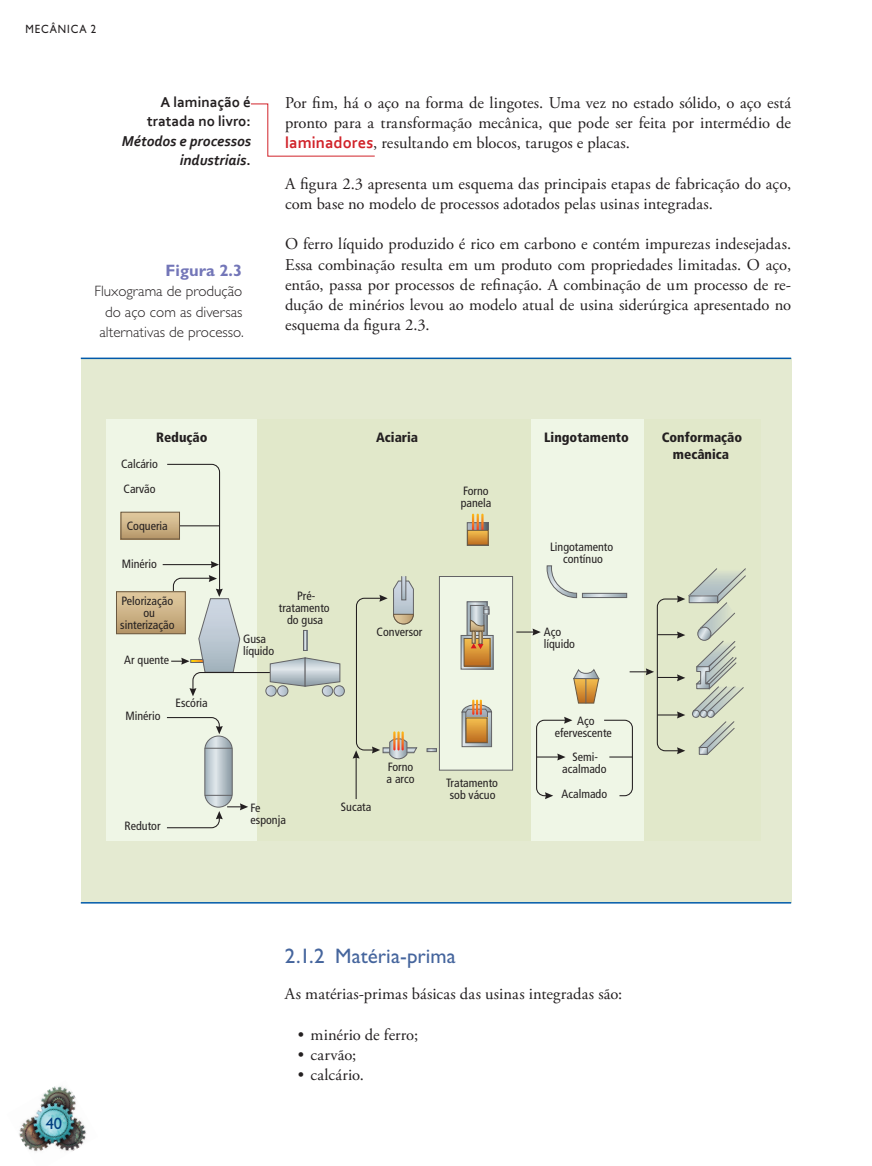
<style>
.page{position:relative;width:872px;height:1166px;background:#fff}
.page>*{position:absolute;margin:0;border:0;box-sizing:border-box;transform-origin:0 0}
.t1{font:21px "Gill Sans Std";color:#45659d}
.t2{font:16.5px/20.2px "Adobe Garamond Pro";letter-spacing:.005em;color:#231f20;text-align:justify}
.t3{font:700 16.5px "Gill Sans Std";color:#7376b8}
.t4{font:16.5px "Gill Sans Std";color:#014081}
.t5{font:300 15px/20.2px "Gill Sans Std";color:#231f20;text-align:right}
.t6{font:italic 700 15px/19.5px "Corbel";color:#231f20;text-align:right}
.t7{font:700 15px/19.5px "Corbel";color:#231f20;text-align:right}
.t8{font:900 condensed 13.5px/16.5px "Frutiger";color:#231f20;text-align:center}
.t9{font:condensed 12px/12px "Frutiger";color:#231f20}
.t10{font:12px "Gill Sans Std";letter-spacing:.085em;color:#231f20;scale:.9 1}
.s1{font-style:normal}
.s2{font-family:"Corbel";font-weight:700;color:#d1232a}
</style>
<div class="page">
<img style="left:19px;top:1086px;width:68px;height:66px">
<svg style="left:251px;top:103px;width:124px;height:54px"></svg>
<div style="left:81px;top:358px;width:710px;height:544px;background:#e4ead1"></div>
<hr style="left:81px;top:357px;width:710px;height:2px;background:#015aaa">
<hr style="left:81px;top:901px;width:710px;height:2px;background:#015aaa">
<div style="left:107px;top:419px;width:573px;height:421px;background:#eff6e6"></div>
<div style="left:257px;top:419px;width:274px;height:421px;background:#e1e8ca"></div>
<div style="left:116px;top:591px;width:69px;height:42px;background:linear-gradient(to bottom,#e4cea3,#b89a6c)"></div>
<div style="left:116px;top:591px;width:70px;height:43px;border:1px solid #6a5941"></div>
<div style="left:644px;top:419px;width:117px;height:421px;background:#e1e8ca"></div>
<svg style="left:469px;top:524px;width:18px;height:5px"></svg>
<div style="left:467px;top:522px;width:22px;height:23px;border:1px solid #636366"></div>
<svg style="left:546px;top:565px;width:7px;height:2px"></svg>
<svg style="left:269px;top:567px;width:340px;height:152px"></svg>
<svg style="left:469px;top:606px;width:20px;height:43px"></svg>
<hr style="left:402px;top:576px;width:4px;height:23px;background:#ccd6e2">
<div style="left:401px;top:575px;width:5px;height:25px;border:1px solid #636366"></div>
<svg style="left:166px;top:717px;width:51px;height:2px"></svg>
<svg style="left:167px;top:719px;width:466px;height:109px"></svg>
<svg style="left:216px;top:803px;width:32px;height:16px"></svg>
<hr style="left:355px;top:755px;width:2px;height:43px;background:#231f20">
<svg style="left:516px;top:628px;width:25px;height:7px"></svg>
<svg style="left:166px;top:463px;width:178px;height:233px"></svg>
<hr style="left:163px;top:564px;width:51px;height:1px;background:#231f20">
<svg style="left:535px;top:716px;width:37px;height:83px"></svg>
<hr style="left:178px;top:525px;width:41px;height:1px;background:#231f20">
<svg style="left:122px;top:513px;width:56px;height:24px"></svg>
<div style="left:120px;top:511px;width:60px;height:28px;border:1px solid #6a5941"></div>
<svg style="left:472px;top:513px;width:2px;height:16px"></svg>
<svg style="left:476px;top:513px;width:3px;height:18px"></svg>
<svg style="left:481px;top:513px;width:2px;height:16px"></svg>
<svg style="left:353px;top:579px;width:65px;height:180px"></svg>
<svg style="left:397px;top:731px;width:3px;height:19px"></svg>
<svg style="left:401px;top:731px;width:3px;height:19px"></svg>
<svg style="left:461px;top:699px;width:31px;height:48px"></svg>
<svg style="left:467px;top:719px;width:18px;height:21px"></svg>
<div style="left:465px;top:717px;width:22px;height:25px;border:1px solid #6a5941"></div>
<svg style="left:469px;top:531px;width:17px;height:12px"></svg>
<div style="left:467px;top:529px;width:21px;height:16px;border:1px solid #6a5941"></div>
<svg style="left:572px;top:669px;width:28px;height:34px"></svg>
<svg style="left:609px;top:568px;width:137px;height:189px"></svg>
<p class="t10" style="left:26px;top:22px;width:80px">mecânica 2</p>
<p class="t7" style="left:147px;top:92px;width:105px">A laminação é tratada no livro:</p>
<p class="t6" style="left:122px;top:131px;width:131px">Métodos e processos industriais<span class="s1">.</span></p>
<p class="t3" style="left:166px;top:261px;width:78px">Figura 2.3</p>
<p class="t5" style="left:94px;top:281px;width:151px">Fluxograma de produção do aço com as diversas alternativas de processo.</p>
<p class="t2" style="left:285px;top:93px;width:507px">Por fim, há o aço na forma de lingotes. Uma vez no estado sólido, o aço está pronto para a transformação mecânica, que pode ser feita por intermédio de <span class="s2">laminadores</span>, resultando em blocos, tarugos e placas.</p>
<p class="t2" style="left:285px;top:174px;width:508px">A figura 2.3 apresenta um esquema das principais etapas de fabricação do aço, com base no modelo de processos adotados pelas usinas integradas.</p>
<p class="t2" style="left:285px;top:234px;width:508px">O ferro líquido produzido é rico em carbono e contém impurezas indesejadas.<br>Essa combinação resulta em um produto com propriedades limitadas. O aço, então, passa por processos de refinação. A combinação de um processo de re&shy;dução de minérios levou ao modelo atual de usina siderúrgica apresentado no esquema da figura 2.3.</p>
<p class="t8" style="left:156px;top:429px;width:53px">Redução</p>
<p class="t8" style="left:376px;top:429px;width:43px">Aciaria</p>
<p class="t8" style="left:544px;top:429px;width:86px">Lingotamento</p>
<p class="t8" style="left:662px;top:429px;width:82px">Conformação mecânica</p>
<p class="t9" style="left:121px;top:451px;width:38px;line-height:25.5px">Calcário<br>Carvão</p>
<p class="t9" style="left:461px;top:485px;width:32px">Forno panela</p>
<p class="t4" style="left:46px;top:1113px;width:18px">40</p>
<p class="t9" style="left:127px;top:519px;width:42px">Coqueria</p>
<p class="t9" style="left:122px;top:557px;width:37px">Minério</p>
<p class="t9" style="left:120px;top:595px;width:56px;text-align:center">Pelorização ou sinterização</p>
<p class="t9" style="left:124px;top:653px;width:46px">Ar quente</p>
<p class="t9" style="left:125px;top:710px;width:37px">Minério</p>
<p class="t9" style="left:175px;top:697px;width:34px">Escória</p>
<p class="t9" style="left:125px;top:819px;width:37px">Redutor</p>
<p class="t9" style="left:550px;top:541px;width:65px;text-align:center">Lingotamento contínuo</p>
<p class="t9" style="left:279px;top:590px;width:52px;text-align:center">Pré&shy;tratamento do gusa</p>
<p class="t9" style="left:243px;top:633px;width:33px">Gusa líquido</p>
<p class="t9" style="left:544px;top:625px;width:33px">Aço líquido</p>
<p class="t9" style="left:377px;top:626px;width:47px">Conversor</p>
<p class="t9" style="left:250px;top:801px;width:37px">Fe esponja</p>
<p class="t9" style="left:341px;top:800px;width:32px">Sucata</p>
<p class="t9" style="left:386px;top:760px;width:29px">Forno a arco</p>
<p class="t9" style="left:446px;top:776px;width:53px">Tratamento sob vácuo</p>
<p class="t9" style="left:555px;top:714px;width:59px;text-align:center">Aço efervescente</p>
<p class="t9" style="left:562px;top:750px;width:46px;text-align:center">Semi&shy;acalmado</p>
<p class="t9" style="left:561px;top:787px;width:47px">Acalmado</p>
<p class="t1" style="left:285px;top:943px;width:172px">2.1.2 Matéria-prima</p>
<p class="t2" style="left:285px;top:984px;width:339px">As matérias-primas básicas das usinas integradas são:</p>
<p class="t2" style="left:298px;top:1024px;width:122px">• minério de ferro;</p>
<p class="t2" style="left:298px;top:1044px;width:60px">• carvão;</p>
<p class="t2" style="left:298px;top:1065px;width:68px">• calcário.</p>
</div>
